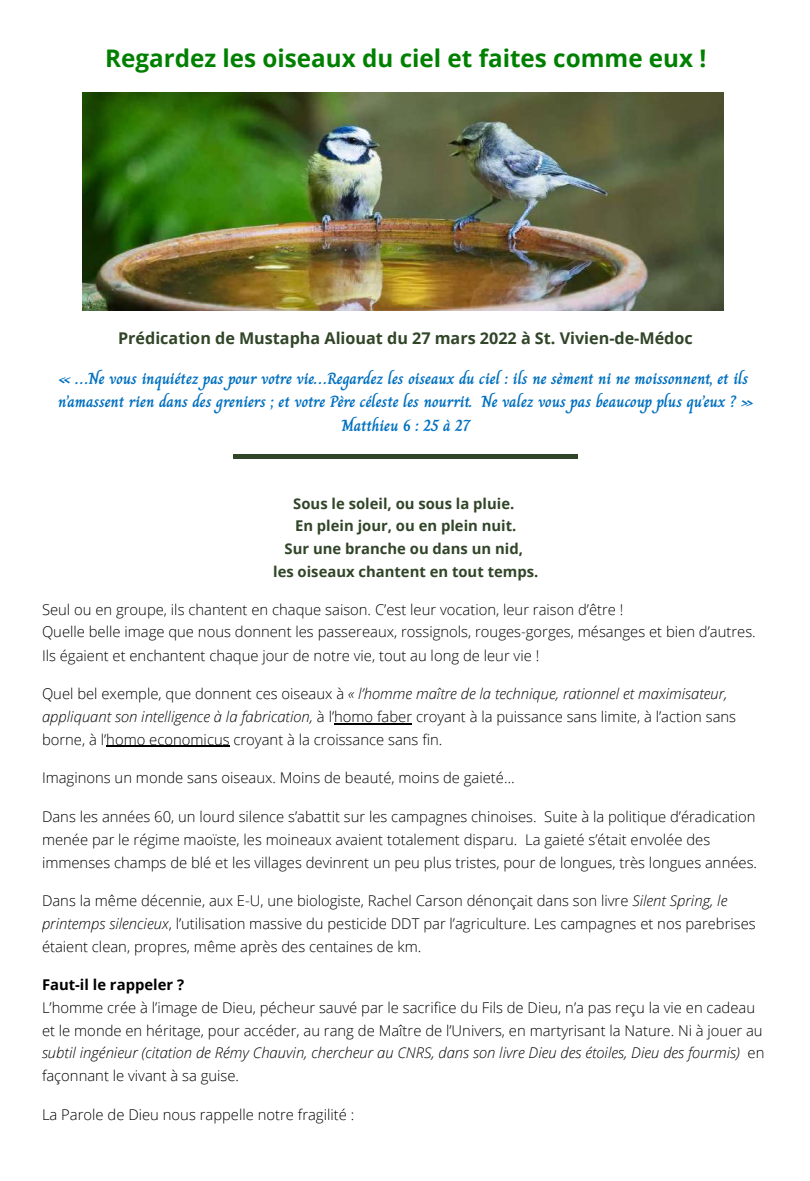
<style>
.page{position:relative;width:810px;height:1181px;background:#fff}
.page>*{position:absolute;margin:0;border:0;box-sizing:border-box;transform-origin:0 0}
.t1{font:700 24.3px "Open Sans";color:#008000}
.t2{font:700 16.2px/23.7px "Charm";letter-spacing:-.005em;color:#0070c0;text-align:center}
.t3{font:700 16.2px "Open Sans";color:#314528}
.t4{font:300 14.85px/22.8px "Open Sans";color:#000}
.t5{font:700 14.85px/22.5px "Open Sans";color:#314528;text-align:center}
.t6{font:700 14.85px "Open Sans";color:#000}
.s1{font-style:italic}
</style>
<div class="page">
<hr style="left:334px;top:723px;width:78px;height:1px;background:#000">
<hr style="left:106px;top:745px;width:124px;height:1px;background:#000">
<img style="left:82px;top:93px;width:641px;height:218px">
<hr style="left:233px;top:454px;width:345px;height:4px;background:#314528">
<h1 class="t1" style="left:105px;top:41px;width:603px">Regardez les oiseaux du ciel et faites comme eux !</h1>
<p class="t3" style="left:118px;top:327px;width:576px">Prédication de Mustapha Aliouat du 27 mars 2022 à St. Vivien-de-Médoc</p>
<p class="t2" style="left:58px;top:366px;width:697px">« …Ne vous inquiétez pas pour votre vie…Regardez les oiseaux du ciel : ils ne sèment ni ne moissonnent, et ils n’amassent rien dans des greniers ; et votre Père céleste les nourrit. Ne valez vous pas beaucoup plus qu’eux ? »<br>Matthieu 6 : 25 à 27</p>
<p class="t5" style="left:273px;top:492px;width:267px">Sous le soleil, ou sous la pluie.<br>En plein jour, ou en plein nuit.<br>Sur une branche ou dans un nid,<br>les oiseaux chantent en tout temps.</p>
<p class="t4" style="left:42px;top:598px;width:715px">Seul ou en groupe, ils chantent en chaque saison. C’est leur vocation, leur raison d’être !<br>Quelle belle image que nous donnent les passereaux, rossignols, rouges-gorges, mésanges et bien d’autres.<br>Ils égaient et enchantent chaque jour de notre vie, tout au long de leur vie !</p>
<p class="t4" style="left:42px;top:682px;width:696px">Quel bel exemple, que donnent ces oiseaux à <span class="s1">« l’homme maître de la technique, rationnel et maximisateur, appliquant son intelligence à la fabrication,</span> à l’homo faber croyant à la puissance sans limite, à l’action sans borne, à l’homo economicus croyant à la croissance sans fin.</p>
<p class="t4" style="left:42px;top:765px;width:474px">Imaginons un monde sans oiseaux. Moins de beauté, moins de gaieté…</p>
<p class="t4" style="left:42px;top:805px;width:717px">Dans les années 60, un lourd silence s’abattit sur les campagnes chinoises. Suite à la politique d’éradication menée par le régime maoïste, les moineaux avaient totalement disparu. La gaieté s’était envolée des immenses champs de blé et les villages devinrent un peu plus tristes, pour de longues, très longues années.</p>
<p class="t4" style="left:42px;top:889px;width:715px">Dans la même décennie, aux E-U, une biologiste, Rachel Carson dénonçait dans son livre <span class="s1">Silent Spring, le printemps silencieux</span>, l’utilisation massive du pesticide DDT par l’agriculture. Les campagnes et nos parebrises étaient clean, propres, même après des centaines de km.</p>
<p class="t6" style="left:42px;top:974px;width:144px">Faut-il le rappeler ?</p>
<p class="t4" style="left:42px;top:996px;width:724px">L’homme crée à l’image de Dieu, pécheur sauvé par le sacrifice du Fils de Dieu, n’a pas reçu la vie en cadeau et le monde en héritage, pour accéder, au rang de Maître de l’Univers, en martyrisant la Nature. Ni à jouer au <span class="s1">subtil ingénieur (citation de Rémy Chauvin, chercheur au CNRS, dans son livre Dieu des étoiles, Dieu des fourmis)</span> en façonnant le vivant à sa guise.</p>
<p class="t4" style="left:42px;top:1102px;width:314px">La Parole de Dieu nous rappelle notre fragilité :</p>
</div>
